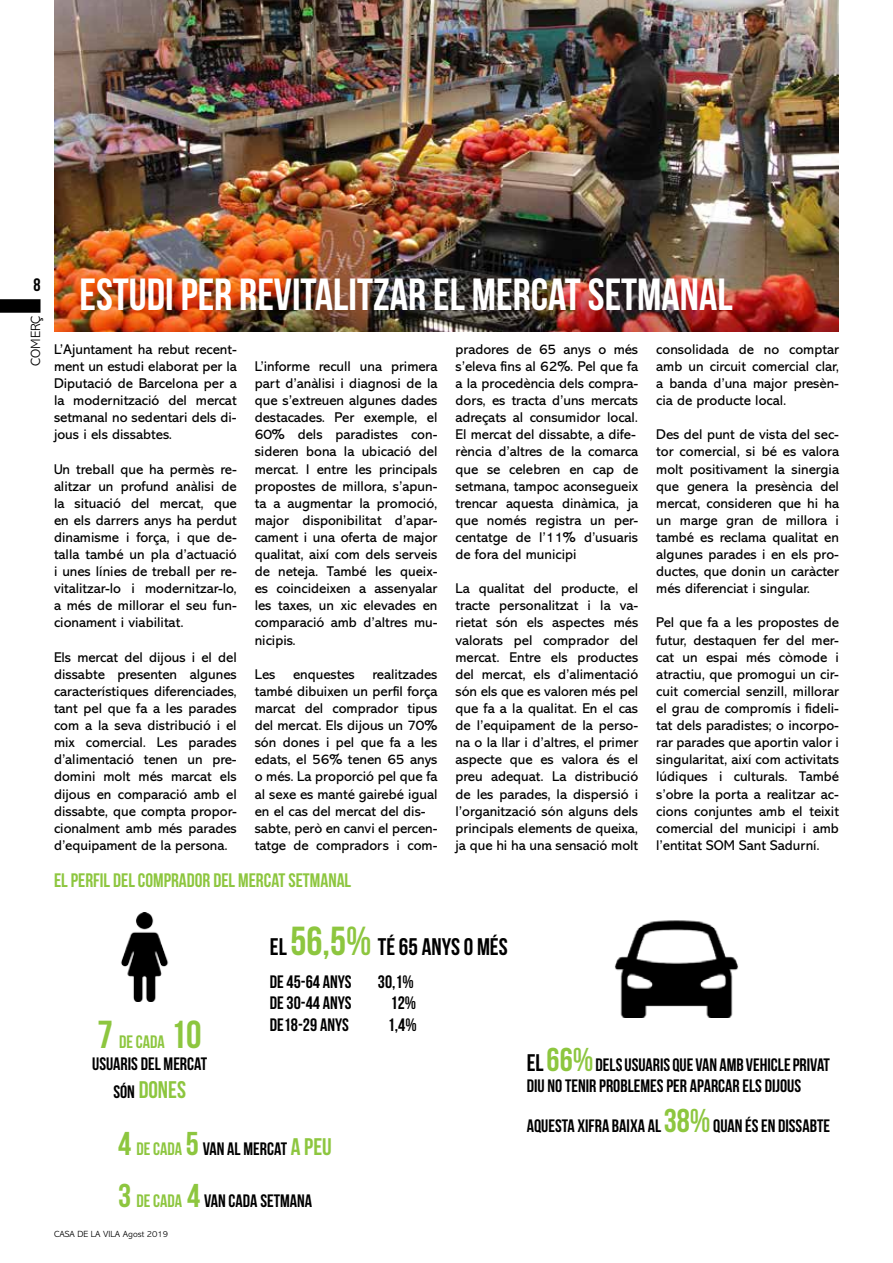
<style>
.page{position:relative;width:893px;height:1263px;background:#fff}
.page>*{position:absolute;margin:0;border:0;box-sizing:border-box;transform-origin:0 0}
.t1{font:45px "Bebas Neue";color:#fff}
.t2{font:24px "Bebas Neue";color:#000}
.t3{font:24px "Bebas Neue";color:#8dc63f}
.t4{font:19.5px "Bebas Neue";color:#8dc63f}
.t5{font:18px/21.6px "Bebas Neue";color:#000}
.t6{font:14.25px/17.1px "Abadi";color:#000;text-align:justify}
.t7{font:300 13.5px "Abadi";color:#000}
.t8{font:300 9px "Abadi";color:#000}
.s1{font-size:40.5px;color:#8dc63f}
.s2{font-size:39px;color:#8dc63f}
.s3{color:#8dc63f}
.s4{font-size:18px;color:#000}
.s5{font-size:33px;color:#8dc63f}
.s6{font-size:24px;color:#8dc63f}
.s7{font-size:24px}
</style>
<div class="page">
<img style="left:121px;top:912px;width:48px;height:90px">
<img style="left:614px;top:920px;width:125px;height:97px">
<img style="left:54px;top:0;width:785px;height:332px">
<div style="left:0;top:299px;width:41px;height:14px;background:#000"></div>
<p class="t5" style="left:33px;top:274px;width:9px">8</p>
<p class="t7" style="left:28px;top:366px;width:52px;rotate:-90deg">COMERÇ</p>
<h1 class="t1" style="left:80px;top:270px;width:655px">ESTUDI PER REVITALITZAR EL MERCAT SETMANAL</h1>
<p class="t6" style="left:54px;top:341px;width:184px">L’Ajuntament ha rebut recent&shy;ment un estudi elaborat per la Diputació de Barcelona per a la modernització del mercat setmanal no sedentari dels di&shy;jous i els dissabtes.</p>
<p class="t6" style="left:54px;top:460px;width:184px">Un treball que ha permès re&shy;alitzar un profund anàlisi de la situació del mercat, que en els darrers anys ha perdut dinamisme i força, i que de&shy;talla també un pla d’actuació i unes línies de treball per re&shy;vitalitzar-lo i modernitzar-lo, a més de millorar el seu fun&shy;cionament i viabilitat.</p>
<p class="t6" style="left:54px;top:648px;width:184px">Els mercat del dijous i el del dissabte presenten algunes característiques diferenciades, tant pel que fa a les parades com a la seva distribució i el mix comercial. Les parades d’alimentació tenen un pre&shy;domini molt més marcat els dijous en comparació amb el dissabte, que compta propor&shy;cionalment amb més parades d’equipament de la persona.</p>
<p class="t6" style="left:255px;top:358px;width:184px">L’informe recull una primera part d’anàlisi i diagnosi de la que s’extreuen algunes dades destacades. Per exemple, el 60% dels paradistes con&shy;sideren bona la ubicació del mercat. I entre les principals propostes de millora, s’apun&shy;ta a augmentar la promoció, major disponibilitat d’apar&shy;cament i una oferta de major qualitat, així com dels serveis de neteja. També les queix&shy;es coincideixen a assenyalar les taxes, un xic elevades en comparació amb d’altres mu&shy;nicipis.</p>
<p class="t6" style="left:255px;top:666px;width:184px;text-align:left">Les enquestes realitzades també dibuixen un perfil força marcat del comprador tipus del mercat. Els dijous un 70% són dones i pel que fa a les edats, el 56% tenen 65 anys o més. La proporció pel que fa al sexe es manté gairebé igual en el cas del mercat del dis&shy;sabte, però en canvi el percen&shy;tatge de compradors i com-</p>
<p class="t6" style="left:455px;top:341px;width:184px;text-align:left">pradores de 65 anys o més s’eleva fins al 62%. Pel que fa a la procedència dels compra&shy;dors, es tracta d’uns mercats adreçats al consumidor local.<br>El mercat del dissabte, a dife&shy;rència d’altres de la comarca que se celebren en cap de setmana, tampoc aconsegueix trencar aquesta dinàmica, ja que només registra un per&shy;centatge de l’11% d’usuaris de fora del municipi</p>
<p class="t6" style="left:455px;top:580px;width:184px">La qualitat del producte, el tracte personalitzat i la va&shy;rietat són els aspectes més valorats pel comprador del mercat. Entre els productes del mercat, els d’alimentació són els que es valoren més pel que fa a la qualitat. En el cas de l’equipament de la perso&shy;na o la llar i d’altres, el primer aspecte que es valora és el preu adequat. La distribució de les parades, la dispersió i l’organització són alguns dels principals elements de queixa, ja que hi ha una sensació molt</p>
<h3 class="t4" style="left:54px;top:869px;width:299px">EL PERFIL DEL COMPRADOR DEL MERCAT SETMANAL</h3>
<h2 class="t2" style="left:270px;top:933px;width:239px">EL <span class="s1">56,5%</span> TÉ 65 ANYS O MÉS</h2>
<p class="t6" style="left:656px;top:341px;width:184px">consolidada de no comptar amb un circuit comercial clar, a banda d’una major presèn&shy;cia de producte local.</p>
<p class="t6" style="left:656px;top:426px;width:184px">Des del punt de vista del sec&shy;tor comercial, si bé es valora molt positivament la sinergia que genera la presència del mercat, consideren que hi ha un marge gran de millora i també es reclama qualitat en algunes parades i en els pro&shy;ductes, que donin un caràcter més diferenciat i singular.</p>
<p class="t6" style="left:656px;top:614px;width:184px">Pel que fa a les propostes de futur, destaquen fer del mer&shy;cat un espai més còmode i atractiu, que promogui un cir&shy;cuit comercial senzill, millorar el grau de compromís i fideli&shy;tat dels paradistes; o incorpo&shy;rar parades que aportin valor i singularitat, així com activitats lúdiques i culturals. També s’obre la porta a realitzar ac&shy;cions conjuntes amb el teixit comercial del municipi i amb l’entitat SOM Sant Sadurní.</p>
<p class="t5" style="left:92px;top:1031px;width:117px;text-align:center"><span class="s2">7</span> <span class="s3">DE CADA</span> <span class="s2">10<br></span>USUARIS DEL MERCAT</p>
<h2 class="t3" style="left:113px;top:1077px;width:74px"><span class="s4">SÓN</span> DONES</h2>
<p class="t5" style="left:270px;top:971px;width:83px">DE 45-64 ANYS</p>
<p class="t5" style="left:378px;top:971px;width:38px">30,1%</p>
<p class="t5" style="left:270px;top:992px;width:83px">DE 30-44 ANYS</p>
<p class="t5" style="left:391px;top:992px;width:27px">12%</p>
<p class="t5" style="left:270px;top:1014px;width:80px">DE18-29 ANYS</p>
<p class="t5" style="left:388px;top:1014px;width:30px">1,4%</p>
<p class="t5" style="left:118px;top:1138px;width:215px"><span class="s5">4</span> <span class="s3">DE CADA</span> <span class="s5">5</span> VAN AL MERCAT <span class="s6">A PEU</span></p>
<p class="t5" style="left:118px;top:1189px;width:195px"><span class="s5">3</span> <span class="s3">DE CADA</span> <span class="s5">4</span> VAN CADA SETMANA</p>
<p class="t8" style="left:54px;top:1229px;width:116px">CASA DE LA VILA Agost 2019</p>
<p class="t5" style="left:527px;top:1053px;width:305px"><span class="s7">EL</span> <span class="s5">66%</span> DELS USUARIS QUE VAN AMB VEHICLE PRIVAT<br>DIU NO TENIR PROBLEMES PER APARCAR ELS DIJOUS</p>
<p class="t5" style="left:527px;top:1115px;width:305px">AQUESTA XIFRA BAIXA AL <span class="s5">38%</span> QUAN ÉS EN DISSABTE</p>
</div>
